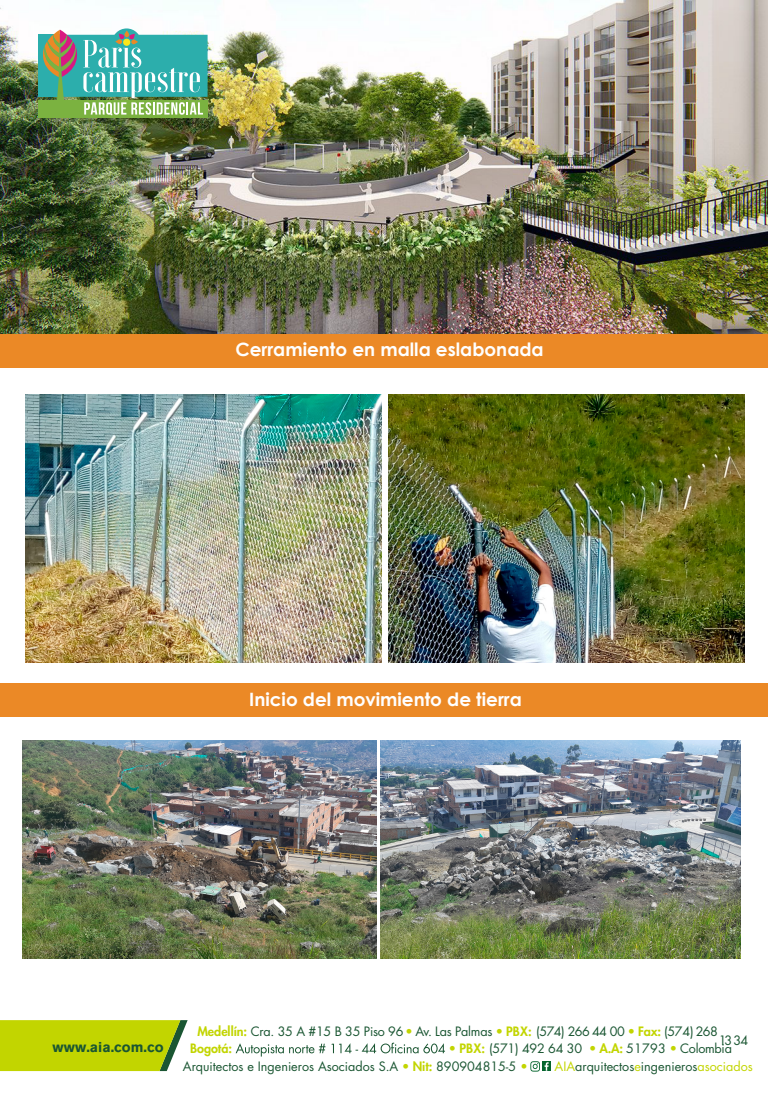
<style>
.page{position:relative;width:768px;height:1102px;background:#fff}
.page>*{position:absolute;margin:0;border:0;box-sizing:border-box;transform-origin:0 0}
.t1{font:700 18.4px "Century Gothic";color:#fff}
.t2{font:700 14.2px "Akzidenz Grotesk BQ";color:#1a5632}
.t3{font:12.6px/17.6px "Futura Std";color:#1a5632}
.t4{font:12.6px "Futura Std";letter-spacing:-.02em;color:#1a5632}
.t5{font:800 12.6px "Futura Std";color:#c2d500}
.s1{font-weight:800;color:#c2d500}
.s2{color:#c2d500}
</style>
<div class="page">
<img style="left:0;top:0;width:768px;height:334px">
<img style="left:26px;top:104px;width:190px;height:22px">
<div style="left:38px;top:100px;width:169px;height:17px;background:#7bb240"></div>
<svg style="left:112px;top:28px;width:29px;height:30px"></svg>
<div style="left:38px;top:35px;width:23px;height:62px;background:#2caeac"></div>
<svg style="left:42px;top:30px;width:166px;height:87px"></svg>
<div style="left:0;top:334px;width:768px;height:33px;background:#eb8926"></div>
<div style="left:0;top:683px;width:768px;height:34px;background:#eb8926"></div>
<div style="left:542px;top:1061px;width:9px;height:10px;background:#05652e"></div>
<svg style="left:530px;top:1061px;width:19px;height:10px"></svg>
<svg style="left:0;top:1020px;width:188px;height:51px;background:#bfd210"></svg>
<svg style="left:236px;top:1042px;width:209px;height:14px"></svg>
<img style="left:26px;top:395px;width:355px;height:267px">
<img style="left:389px;top:395px;width:355px;height:267px">
<img style="left:380px;top:740px;width:361px;height:218px">
<img style="left:22px;top:740px;width:355px;height:218px">
<h1 class="t1" style="left:235px;top:335px;width:310px">Cerramiento en malla eslabonada</h1>
<h1 class="t1" style="left:249px;top:685px;width:274px">Inicio del movimiento de tierra</h1>
<p class="t2" style="left:53px;top:1038px;width:112px">www.aia.com.co</p>
<p class="t4" style="left:197px;top:1023px;width:522px"><span class="s1">Medellín:</span> Cra. 35 A #15 B 35 Piso 96 <span class="s1">•</span> Av. Las Palmas <span class="s1">• PBX:</span> (574) 266 44 00 <span class="s1">• Fax:</span> (574) 268</p>
<p class="t3" style="left:719px;top:1032px;width:31px">1334</p>
<p class="t3" style="left:183px;top:1040px;width:551px;text-indent:266px"><span class="s1">• PBX:</span> (571) 492 64 30 <span class="s1">• A.A:</span> 51793 <span class="s1">•</span> Colombia<br>Arquitectos e Ingenieros Asociados S.A <span class="s1">• Nit:</span> 890904815-5 <span class="s1">•</span></p>
<p class="t5" style="left:190px;top:1040px;width:44px">Bogotá:</p>
<p class="t3" style="left:555px;top:1057px;width:200px"><span class="s2">AIA</span>arquitectos<span class="s2">e</span>ingenieros<span class="s2">asociados</span></p>
</div>
